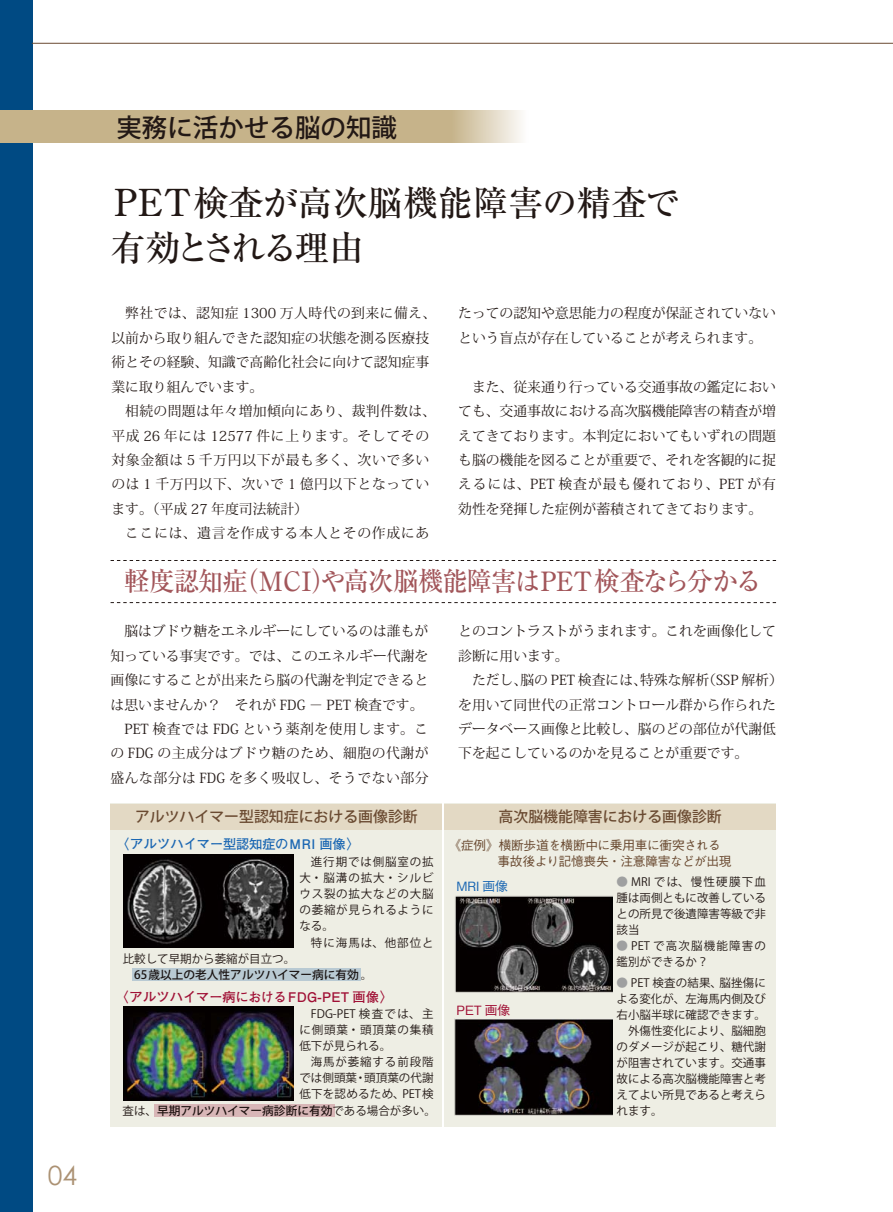
<style>
.page{position:relative;width:893px;height:1212px;background:#fff}
.page>*{position:absolute;margin:0;border:0;box-sizing:border-box;transform-origin:0 0}
.t1{font:500 35.1px/45.3px "Ryumin Pro";letter-spacing:-.005em;color:#221815}
.t2{font:500 26.55px "Ryumin Pro";letter-spacing:-.035em;color:#a2565a;scale:.96 1}
.t3{font:26.55px "Century Gothic";color:#ac9274}
.t4{font:500 25.5px "Koz Go Pro";color:#221815}
.t5{font:500 14.85px "Koz Go Pro";color:#6a4a31}
.t6{font:13.8px/24.5px "Koz Min Pro";color:#221815}
.t7{font:13.8px/24.5px "Koz Min Pro";letter-spacing:.045em;color:#221815}
.t8{font:13.8px "Koz Min Pro";letter-spacing:.035em;color:#221815}
.t9{font:13.8px "Koz Min Pro";letter-spacing:.04em;color:#221815}
.t10{font:13.8px "Koz Min Pro";letter-spacing:.055em;color:#221815}
.t11{font:700 13.35px "Futo Go B101 Pro";letter-spacing:.005em;color:#a01035}
.t12{font:700 13.35px "Futo Go B101 Pro";letter-spacing:-.01em;color:#1b67b3}
.t13{font:500 12.75px/15.9px "Gothic BBB Pro";letter-spacing:-.025em;color:#6a4a31}
.t14{font:500 12.75px "Gothic BBB Pro";color:#1b67b3}
.t15{font:500 12.75px "Gothic BBB Pro";color:#a01035}
.t16{font:500 11.7px "Koz Go Pro";color:#221815}
.t17{font:11.55px/16.2px "Koz Go Pro";color:#221815;text-align:justify}
.t18{font:11.55px/15.9px "Koz Go Pro";letter-spacing:.05em;color:#221815}
.t19{font:11.55px "Koz Go Pro";letter-spacing:.085em;color:#221815}
.s1{font-size:37.2px}
.s2{font-weight:400;font-size:11.55px}
.s3{font-size:13.8px}
.s4{color:#9fa0a0}
</style>
<div class="page">
<div style="left:0;top:0;width:32px;height:1212px;background:#004a83"></div>
<hr style="left:32px;top:43px;width:861px;height:1px;background:#6a4a31">
<div style="left:444px;top:804px;width:332px;height:323px;background:#eeeee4"></div>
<div style="left:111px;top:804px;width:331px;height:323px;background:#eeeee4"></div>
<div style="left:444px;top:804px;width:332px;height:25px;background:#e3d9c4"></div>
<div style="left:111px;top:804px;width:331px;height:25px;background:#e3d9c4"></div>
<img style="left:455px;top:896px;width:157px;height:96px">
<img style="left:455px;top:1019px;width:157px;height:96px">
<div style="left:0;top:111px;width:528px;height:32px;background:#c6b38a"></div>
<img style="left:123px;top:854px;width:170px;height:94px">
<img style="left:123px;top:1007px;width:170px;height:93px">
<svg style="left:111px;top:560px;width:665px;height:1px"></svg>
<svg style="left:111px;top:602px;width:665px;height:1px"></svg>
<div style="left:132px;top:968px;width:228px;height:13px;background:#b9cad3"></div>
<div style="left:154px;top:1104px;width:180px;height:12px;background:#d8b6b7"></div>
<h2 class="t3" style="left:48px;top:1157px;width:31px">04</h2>
<h3 class="t4" style="left:116px;top:111px;width:282px">実務に活かせる脳の知識</h3>
<h1 class="t1" style="left:110px;top:177px;width:571px"><span class="s1">PET</span>検査が高次脳機能障害の精査で有効とされる理由　</h1>
<p class="t6" style="left:111px;top:301px;width:326px;text-indent:14px">弊社では、認知症 1300 万人時代の到来に備え、以前から取り組んできた認知症の状態を測る医療技術とその経験、知識で高齢化社会に向けて認知症事業に取り組んでいます。</p>
<p class="t7" style="left:111px;top:398px;width:326px;text-indent:14px">相続の問題は年々増加傾向にあり、裁判件数は、平成 26 年には 12577 件に上ります。そしてその対象金額は 5 千万円以下が最も多く、次いで多いのは 1 千万円以下、次いで 1 億円以下となっています。（平成 27 年度司法統計）</p>
<p class="t10" style="left:125px;top:523px;width:306px">ここには、遺言を作成する本人とその作成にあ</p>
<p class="t6" style="left:458px;top:301px;width:319px">たっての認知や意思能力の程度が保証されていないという盲点が存在していることが考えられます。</p>
<p class="t6" style="left:458px;top:374px;width:319px;text-align:justify;text-indent:14px">また、従来通り行っている交通事故の鑑定においても、交通事故における高次脳機能障害の精査が増えてきております。本判定においてもいずれの問題も脳の機能を図ることが重要で、それを客観的に捉えるには、PET 検査が最も優れており、PET が有効性を発揮した症例が蓄積されてきております。</p>
<h2 class="t2" style="left:124px;top:560px;width:666px">軽度認知症（MCI）や高次脳機能障害はPET検査なら分かる</h2>
<p class="t6" style="left:124px;top:618px;width:306px">脳はブドウ糖をエネルギーにしているのは誰もが</p>
<p class="t6" style="left:111px;top:643px;width:319px">知っている事実です。では、このエネルギー代謝を</p>
<p class="t6" style="left:111px;top:667px;width:319px">画像にすることが出来たら脳の代謝を判定できると</p>
<p class="t6" style="left:111px;top:692px;width:314px">は思いませんか？　それが FDG － PET 検査です。</p>
<p class="t9" style="left:124px;top:719px;width:306px">PET 検査では FDG という薬剤を使用します。こ</p>
<p class="t8" style="left:111px;top:744px;width:319px">の FDG の主成分はブドウ糖のため、細胞の代謝が</p>
<p class="t8" style="left:111px;top:768px;width:319px">盛んな部分は FDG を多く吸収し、そうでない部分</p>
<p class="t6" style="left:458px;top:618px;width:319px">とのコントラストがうまれます。これを画像化して診断に用います。</p>
<p class="t6" style="left:458px;top:667px;width:326px;text-indent:14px">ただし、脳の PET 検査には、特殊な解析（SSP 解析）を用いて同世代の正常コントロール群から作られたデータベース画像と比較し、脳のどの部位が代謝低下を起こしているのかを見ることが重要です。</p>
<p class="t5" style="left:135px;top:807px;width:284px">アルツハイマー型認知症における画像診断</p>
<p class="t5" style="left:499px;top:807px;width:225px">高次脳機能障害における画像診断</p>
<p class="t17" style="left:299px;top:854px;width:136px;text-indent:11px">進行期では側脳室の拡大・脳溝の拡大・シルビウス裂の拡大などの大脳の萎縮が見られるようになる。</p>
<p class="t19" style="left:311px;top:935px;width:124px">特に海馬は、他部位と</p>
<p class="t17" style="left:123px;top:951px;width:174px">比較して早期から萎縮が目立つ。</p>
<p class="t16" style="left:134px;top:967px;width:240px">65歳以上の老人性アルツハイマー病に有効<span class="s2">。</span></p>
<p class="t17" style="left:299px;top:1005px;width:136px;text-indent:11px">FDG-PET 検査では、主に側頭葉・頭頂葉の集積低下が見られる。</p>
<p class="t17" style="left:299px;top:1054px;width:136px;text-indent:11px">海馬が萎縮する前段階では側頭葉・頭頂葉の代謝低下を認めるため、PET検</p>
<p class="t16" style="left:123px;top:1103px;width:315px"><span class="s2">査は、</span>早期アルツハイマー病診断に有効<span class="s2">である場合が多い。</span></p>
<p class="t12" style="left:116px;top:833px;width:246px">〈<span class="s3">アルツハイマー</span>型認知症のMRI 画像〉</p>
<p class="t13" style="left:455px;top:835px;width:278px;text-indent:-7px">《症例》横断歩道を横断中に乗用車に衝突される　　　 事故後より記憶喪失・注意障害などが出現</p>
<p class="t17" style="left:617px;top:874px;width:151px"><span class="s4">●</span> MRI では、慢性硬膜下血腫は両側ともに改善しているとの所見で後遺障害等級で非該当</p>
<p class="t18" style="left:617px;top:938px;width:151px"><span class="s4">●</span> PET で高次脳機能障害の鑑別ができるか？</p>
<p class="t17" style="left:617px;top:975px;width:151px"><span class="s4">●</span> PET 検査の結果、脳挫傷に</p>
<p class="t17" style="left:616px;top:991px;width:151px">よる変化が、左海馬内側及び</p>
<p class="t17" style="left:617px;top:1007px;width:151px">右小脳半球に確認できます。</p>
<p class="t17" style="left:628px;top:1023px;width:139px">外傷性変化により、脳細胞</p>
<p class="t17" style="left:617px;top:1039px;width:151px">のダメージが起こり、糖代謝</p>
<p class="t17" style="left:617px;top:1055px;width:151px">が阻害されています。交通事</p>
<p class="t17" style="left:617px;top:1071px;width:151px">故による高次脳機能障害と考</p>
<p class="t17" style="left:617px;top:1086px;width:151px">えてよい所見であると考えら</p>
<p class="t17" style="left:617px;top:1102px;width:47px">れます。</p>
<p class="t14" style="left:456px;top:876px;width:53px">MRI 画像</p>
<p class="t11" style="left:115px;top:986px;width:280px">〈<span class="s3">アルツハイマー</span>病におけるFDG-PET 画像〉</p>
<p class="t15" style="left:456px;top:999px;width:55px">PET 画像</p>
</div>
